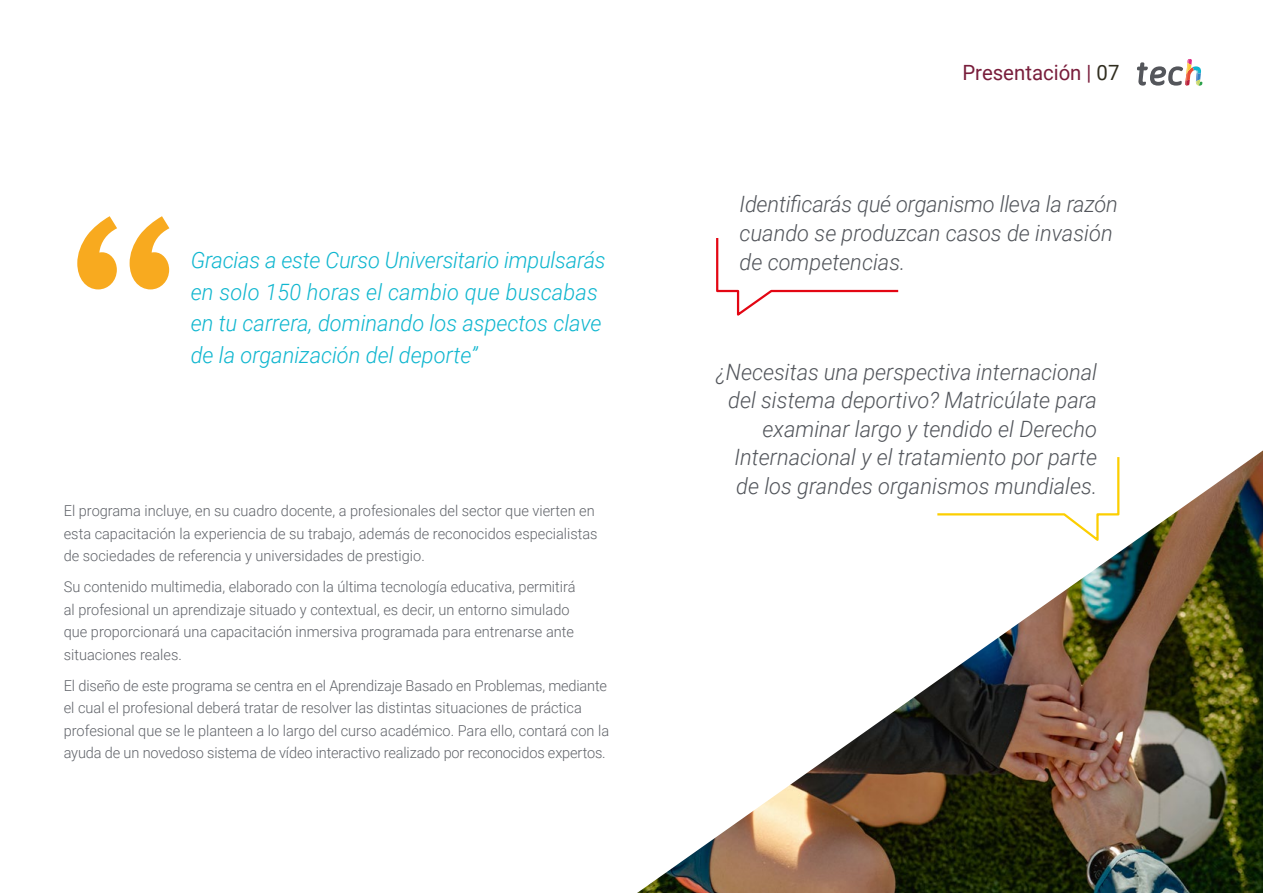
<style>
.page{position:relative;width:1263px;height:893px;background:#fff}
.page>*{position:absolute;margin:0;border:0;box-sizing:border-box;transform-origin:0 0}
.t1{font:italic 300 22.5px/28.5px "Roboto";color:#52555b;text-align:right}
.t2{font:italic 300 22.5px/31.5px "Roboto";color:#0fb6cf}
.t3{font:21px "Roboto";color:#791e3c}
.t4{font:300 15px/22.5px "Roboto";color:#61646a}
.s1{color:#312e20}
</style>
<div class="page">
<svg style="left:77px;top:216px;width:92px;height:73px"></svg>
<img style="left:637px;top:450px;width:626px;height:443px">
<svg style="left:935px;top:455px;width:185px;height:89px"></svg>
<svg style="left:716px;top:238px;width:183px;height:78px"></svg>
<svg style="left:1137px;top:59px;width:65px;height:27px"></svg>
<h1 class="t2" style="left:191px;top:244px;width:417px">Gracias a este Curso Universitario impulsarás en solo 150 horas el cambio que buscabas en tu carrera, dominando los aspectos clave de la organización del deporte”</h1>
<p class="t4" style="left:64px;top:499px;width:535px">El programa incluye, en su cuadro docente, a profesionales del sector que vierten en esta capacitación la experiencia de su trabajo, además de reconocidos especialistas de sociedades de referencia y universidades de prestigio.</p>
<p class="t4" style="left:64px;top:575px;width:513px">Su contenido multimedia, elaborado con la última tecnología educativa, permitirá al profesional un aprendizaje situado y contextual, es decir, un entorno simulado que proporcionará una capacitación inmersiva programada para entrenarse ante situaciones reales.</p>
<p class="t4" style="left:64px;top:674px;width:547px">El diseño de este programa se centra en el Aprendizaje Basado en Problemas, mediante el cual el profesional deberá tratar de resolver las distintas situaciones de práctica profesional que se le planteen a lo largo del curso académico. Para ello, contará con la ayuda de un novedoso sistema de vídeo interactivo realizado por reconocidos expertos.</p>
<h2 class="t3" style="left:962px;top:57px;width:159px">Presentación | <span class="s1">07</span></h2>
<h1 class="t1" style="left:739px;top:189px;width:380px;text-align:left">Identificarás qué organismo lleva la razón cuando se produzcan casos de invasión de competencias.</h1>
<h1 class="t1" style="left:716px;top:356px;width:383px">¿Necesitas una perspectiva internacional del sistema deportivo? Matricúlate para examinar largo y tendido el Derecho Internacional y el tratamiento por parte de los grandes organismos mundiales.</h1>
</div>
